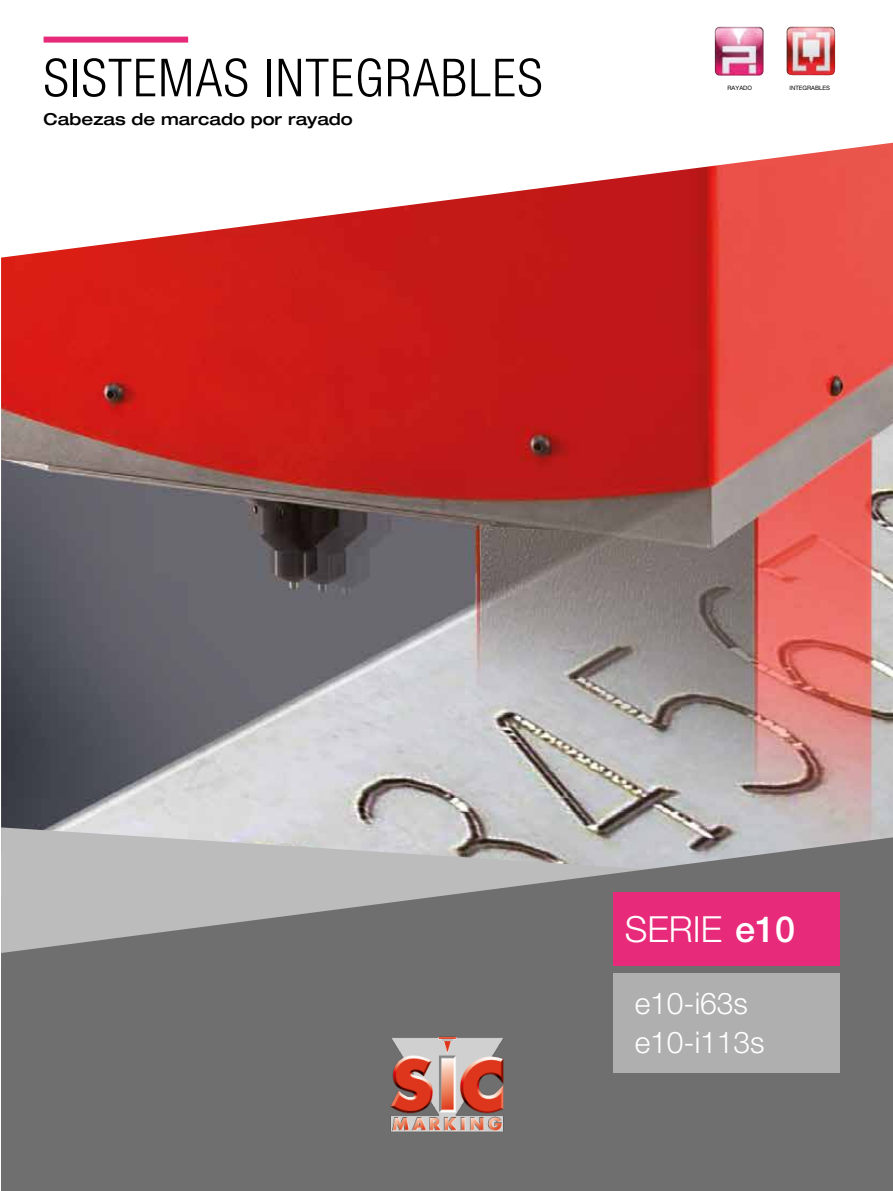
<style>
.page{position:relative;width:893px;height:1191px;background:#fff}
.page>*{position:absolute;margin:0;border:0;box-sizing:border-box;transform-origin:0 0}
.t1{font:300 condensed 52.5px "Helvetica Neue LT Pro";letter-spacing:.03em;color:#000}
.t2{font:300 36px "Helvetica Neue LT Pro";color:#fff}
.t3{font:300 30px/38.7px "Helvetica Neue LT Pro";color:#fff}
.t4{font:500 expanded 16.5px "Helvetica Neue LT Pro";color:#000}
.t5{font:6px "Helvetica Neue LT Pro";color:#000}
.s1{font-weight:500}
</style>
<div class="page">
<img style="left:1px;top:142px;width:892px;height:685px">
<img style="left:715px;top:27px;width:49px;height:49px">
<div style="left:44px;top:37px;width:144px;height:6px;background:#e72a7a"></div>
<div style="left:1px;top:896px;width:892px;height:295px;background:#706f6f"></div>
<svg style="left:1px;top:827px;width:892px;height:10px;background:#c3c2c3"></svg>
<svg style="left:1px;top:837px;width:892px;height:129px"></svg>
<img style="left:786px;top:27px;width:50px;height:49px">
<img style="left:390px;top:1036px;width:114px;height:96px">
<div style="left:613px;top:892px;width:227px;height:73px;background:#e72a7a"></div>
<div style="left:613px;top:972px;width:227px;height:100px;background:#afafaf"></div>
<h1 class="t1" style="left:44px;top:48px;width:500px">SISTEMAS INTEGRABLES</h1>
<p class="t4" style="left:44px;top:108px;width:311px">Cabezas de marcado por rayado</p>
<p class="t5" style="left:727px;top:85px;width:26px">RAYADO</p>
<p class="t5" style="left:789px;top:85px;width:42px">INTEGRABLES</p>
<h2 class="t2" style="left:625px;top:907px;width:172px">SERIE <span class="s1">e10</span></h2>
<h3 class="t3" style="left:635px;top:983px;width:132px">e10-i63s e10-i113s</h3>
</div>
